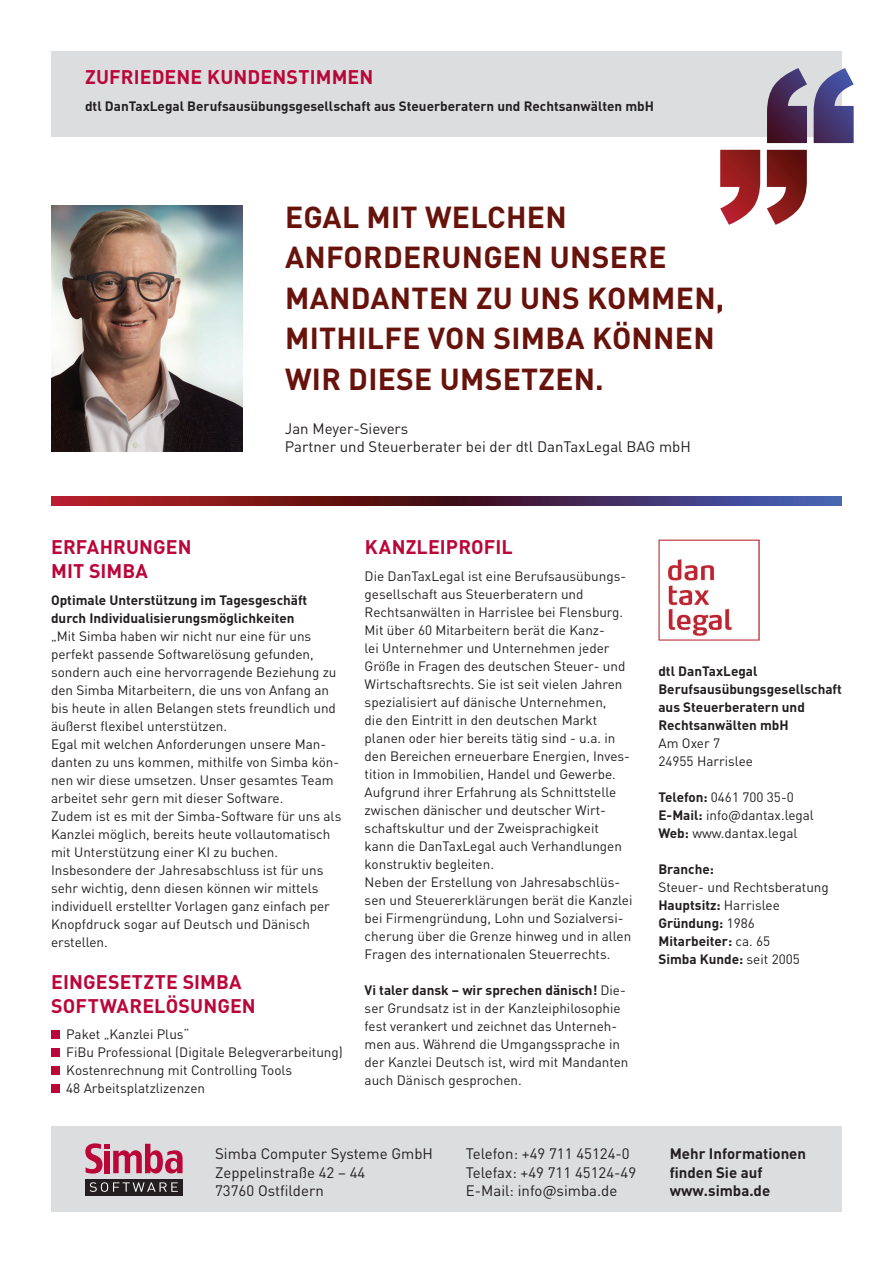
<style>
.page{position:relative;width:893px;height:1263px;background:#fff}
.page>*{position:absolute;margin:0;border:0;box-sizing:border-box;transform-origin:0 0}
.t1{font:700 30px/40.5px "DIN Pro";letter-spacing:.01em;color:#67120b}
.t2{font:700 19.5px/24px "DIN Pro";letter-spacing:.005em;color:#ba0639}
.t3{font:15px/18px "DIN Pro";color:#231f20}
.t4{font:700 15px/18px "DIN Pro";color:#231f20}
.t5{font:13.5px/18px "DIN Pro";color:#231f20}
.t6{font:700 13.5px/18px "DIN Pro";color:#231f20}
.s1{font-weight:700}
</style>
<div class="page">
<div style="left:51px;top:1127px;width:791px;height:85px;background:#dcdddf"></div>
<div style="left:51px;top:51px;width:791px;height:85px;background:#dcdddf"></div>
<div style="left:85px;top:1179px;width:98px;height:16px;background:#231f20"></div>
<svg style="left:90px;top:1182px;width:88px;height:10px"></svg>
<svg style="left:85px;top:1143px;width:98px;height:30px"></svg>
<svg style="left:51px;top:497px;width:791px;height:8px;background:#602643"></svg>
<img style="left:658px;top:539px;width:102px;height:101px">
<img style="left:51px;top:205px;width:191px;height:247px">
<div style="left:51px;top:1030px;width:9px;height:8px;background:#ba0639"></div>
<div style="left:51px;top:1048px;width:9px;height:8px;background:#ba0639"></div>
<div style="left:51px;top:1066px;width:9px;height:8px;background:#ba0639"></div>
<div style="left:51px;top:1084px;width:9px;height:8px;background:#ba0639"></div>
<svg style="left:767px;top:68px;width:87px;height:75px"></svg>
<svg style="left:720px;top:150px;width:87px;height:75px"></svg>
<h2 class="t2" style="left:85px;top:64px;width:290px">ZUFRIEDENE KUNDENSTIMMEN</h2>
<p class="t6" style="left:85px;top:96px;width:570px">dtl DanTaxLegal Berufsausübungsgesellschaft aus Steuerberatern und Rechtsanwälten mbH</p>
<h1 class="t1" style="left:285px;top:196px;width:441px">EGAL MIT WELCHEN<br>ANFORDERUNGEN UNSERE<br>MANDANTEN ZU UNS KOMMEN,<br>MITHILFE VON SIMBA KÖNNEN<br>WIR DIESE UMSETZEN.</h1>
<p class="t3" style="left:285px;top:419px;width:407px">Jan Meyer-Sievers<br>Partner und Steuerberater bei der dtl DanTaxLegal BAG mbH</p>
<h2 class="t2" style="left:51px;top:534px;width:142px">ERFAHRUNGEN<br>MIT SIMBA</h2>
<p class="t6" style="left:51px;top:590px;width:258px">Optimale Unterstützung im Tagesgeschäft durch Individualisierungsmöglichkeiten</p>
<p class="t5" style="left:51px;top:626px;width:292px">„Mit Simba haben wir nicht nur eine für uns perfekt passende Softwarelösung gefunden, sondern auch eine hervorragende Beziehung zu den Simba Mitarbeitern, die uns von Anfang an bis heute in allen Belangen stets freundlich und äußerst flexibel unterstützen.<br>Egal mit welchen Anforderungen unsere Man&shy;danten zu uns kommen, mithilfe von Simba kön&shy;nen wir diese umsetzen. Unser gesamtes Team arbeitet sehr gern mit dieser Software.<br>Zudem ist es mit der Simba-Software für uns als Kanzlei möglich, bereits heute vollautomatisch mit Unterstützung einer KI zu buchen.<br>Insbesondere der Jahresabschluss ist für uns sehr wichtig, denn diesen können wir mittels individuell erstellter Vorlagen ganz einfach per Knopfdruck sogar auf Deutsch und Dänisch erstellen.</p>
<h2 class="t2" style="left:51px;top:969px;width:206px">EINGESETZTE SIMBA<br>SOFTWARELÖSUNGEN</h2>
<p class="t5" style="left:66px;top:1025px;width:278px">Paket „Kanzlei Plus“<br>FiBu Professional (Digitale Belegverarbeitung)<br>Kostenrechnung mit Controlling Tools<br>48 Arbeitsplatzlizenzen</p>
<h2 class="t2" style="left:365px;top:534px;width:150px">KANZLEIPROFIL</h2>
<p class="t5" style="left:365px;top:566px;width:269px">Die DanTaxLegal ist eine Berufsausübungs&shy;gesellschaft aus Steuerberatern und Rechtsanwälten in Harrislee bei Flensburg.<br>Mit über 60 Mitarbeitern berät die Kanz-<br>lei Unternehmer und Unternehmen jeder Größe in Fragen des deutschen Steuer- und Wirtschaftsrechts. Sie ist seit vielen Jahren spezialisiert auf dänische Unternehmen,<br>die den Eintritt in den deutschen Markt planen oder hier bereits tätig sind - u.a. in den Bereichen erneuerbare Energien, Inves&shy;tition in Immobilien, Handel und Gewerbe.<br>Aufgrund ihrer Erfahrung als Schnittstelle zwischen dänischer und deutscher Wirt&shy;schaftskultur und der Zweisprachigkeit<br>kann die DanTaxLegal auch Verhandlungen konstruktiv begleiten.<br>Neben der Erstellung von Jahresabschlüs&shy;sen und Steuererklärungen berät die Kanzlei bei Firmengründung, Lohn und Sozialversi&shy;cherung über die Grenze hinweg und in allen Fragen des internationalen Steuerrechts.</p>
<p class="t5" style="left:365px;top:980px;width:265px"><span class="s1">Vi taler dansk – wir sprechen dänisch!</span> Die&shy;ser Grundsatz ist in der Kanzleiphilosophie fest verankert und zeichnet das Unterneh&shy;men aus. Während die Umgangssprache in der Kanzlei Deutsch ist, wird mit Mandanten auch Dänisch gesprochen.</p>
<p class="t6" style="left:658px;top:661px;width:185px">dtl DanTaxLegal<br>Berufsausübungsgesellschaft aus Steuerberatern und<br>Rechtsanwälten mbH</p>
<p class="t5" style="left:658px;top:733px;width:96px">Am Oxer 7<br>24955 Harrislee</p>
<p class="t5" style="left:658px;top:787px;width:157px"><span class="s1">Telefon:</span> 0461 700 35-0<br><span class="s1">E-Mail:</span> info@dantax.legal<br><span class="s1">Web:</span> www.dantax.legal</p>
<p class="t6" style="left:658px;top:859px;width:57px">Branche:</p>
<p class="t5" style="left:658px;top:877px;width:172px">Steuer- und Rechtsberatung<br><span class="s1">Hauptsitz:</span> Harrislee<br><span class="s1">Gründung:</span> 1986<br><span class="s1">Mitarbeiter:</span> ca. 65<br><span class="s1">Simba Kunde:</span> seit 2005</p>
<p class="t3" style="left:215px;top:1144px;width:219px">Simba Computer Systeme GmbH<br>Zeppelinstraße 42 – 44<br>73760 Ostfildern</p>
<p class="t3" style="left:466px;top:1144px;width:172px">Telefon: +49 711 45124-0<br>Telefax: +49 711 45124-49<br>E-Mail: info@simba.de</p>
<p class="t4" style="left:670px;top:1144px;width:138px">Mehr Informationen finden Sie auf www.simba.de</p>
</div>
